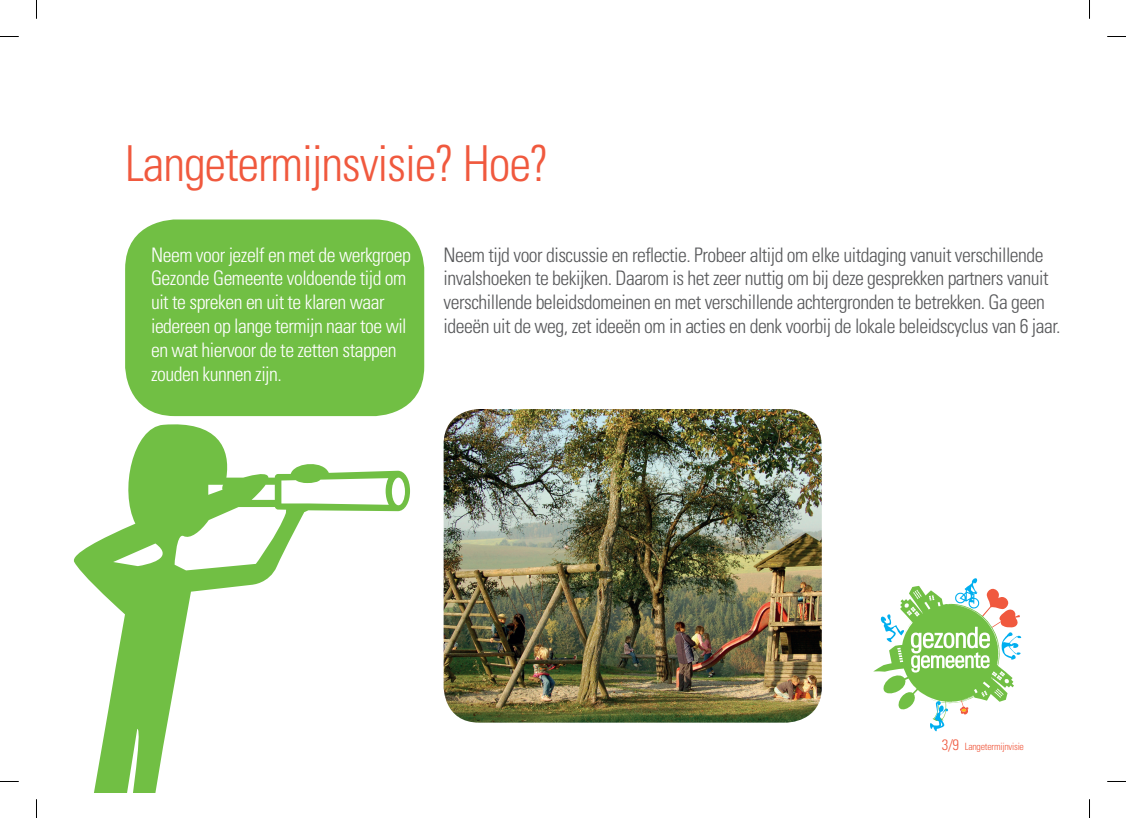
<style>
.page{position:relative;width:1126px;height:818px;background:#fff}
.page>*{position:absolute;margin:0;border:0;box-sizing:border-box;transform-origin:0 0}
.t1{font:300 condensed 49.5px "Univers LT";letter-spacing:-.025em;color:#f0593e}
.t2{font:300 condensed 20px/23.8px "Univers LT";letter-spacing:-.025em;color:#57585a}
.t3{font:300 condensed 20px/23.8px "Univers LT";letter-spacing:-.025em;color:#fff}
.t4{font:300 condensed 10px "Univers LT";letter-spacing:-.025em;color:#f0593e}
.s1{font-size:15px}
</style>
<div class="page">
<div style="left:125px;top:219px;width:299px;height:197px;background:#71bf44;border-radius:50px"></div>
<svg style="left:873px;top:578px;width:149px;height:153px"></svg>
<img style="left:443px;top:409px;width:378px;height:313px">
<svg style="left:73px;top:424px;width:337px;height:367px"></svg>
<svg style="left:0;top:36px;width:19px;height:1px"></svg>
<svg style="left:1107px;top:36px;width:18px;height:1px"></svg>
<svg style="left:36px;top:0;width:1px;height:19px"></svg>
<svg style="left:36px;top:799px;width:1px;height:18px"></svg>
<svg style="left:1089px;top:0;width:1px;height:19px"></svg>
<svg style="left:1089px;top:799px;width:1px;height:18px"></svg>
<h1 class="t1" style="left:125px;top:133px;width:425px">Langetermijnsvisie? Hoe?</h1>
<p class="t3" style="left:151px;top:242px;width:261px">Neem voor jezelf en met de werkgroep Gezonde Gemeente voldoende tijd om uit te spreken en uit te klaren waar iedereen op lange termijn naar toe wil en wat hiervoor de te zetten stappen zouden kunnen zijn.</p>
<p class="t2" style="left:443px;top:242px;width:618px">Neem tijd voor discussie en reflectie. Probeer altijd om elke uitdaging vanuit verschillende invalshoeken te bekijken. Daarom is het zeer nuttig om bij deze gesprekken partners vanuit verschillende beleidsdomeinen en met verschillende achtergronden te betrekken. Ga geen ideeën uit de weg, zet ideeën om in acties en denk voorbij de lokale beleidscyclus van 6 jaar.</p>
<p class="t4" style="left:941px;top:740px;width:84px"><span class="s1">3/9</span> Langetermijnvisie</p>
</div>
